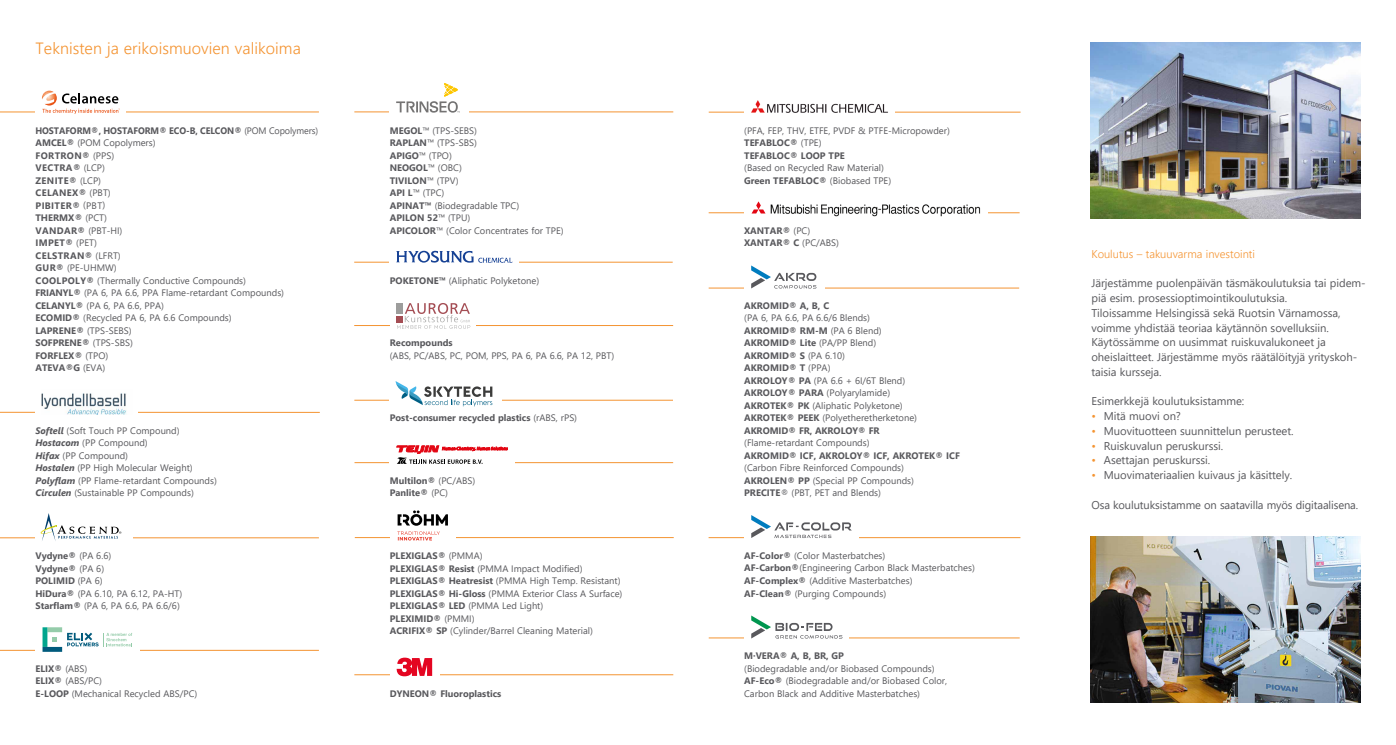
<style>
.page{position:relative;width:1396px;height:745px;background:#fff}
.page>*{position:absolute;margin:0;border:0;box-sizing:border-box;transform-origin:0 0}
.t1{font:300 16.25px "Segoe UI";letter-spacing:.005em;color:#f49432}
.t2{font:11.25px/14.8px "Segoe UI";letter-spacing:-.005em;color:#58585c}
.t3{font:300 11.25px "Segoe UI";color:#f49432}
.t4{font:9.38px/12.5px "Segoe UI";color:#58585c}
.t5{font:9.38px/12.5px "Segoe UI";color:#58585c;scale:.96 1}
.t6{font:700 9.38px/12.5px "Segoe UI";color:#58585c}
.s1{font-weight:700}
.s2{font-weight:700;font-style:italic}
.s3{font-weight:400}
.s4{color:#f49432}
</style>
<div class="page">
<hr style="left:354px;top:462px;width:319px;height:1px;background:#f49432">
<div style="left:390px;top:439px;width:125px;height:29px;background:#fff"></div>
<svg style="left:397px;top:445px;width:110px;height:18px"></svg>
<hr style="left:0;top:111px;width:319px;height:1px;background:#f49432">
<div style="left:35px;top:95px;width:91px;height:24px;background:#fff"></div>
<svg style="left:42px;top:91px;width:78px;height:22px"></svg>
<hr style="left:0;top:649px;width:319px;height:1px;background:#f49432">
<div style="left:35px;top:622px;width:105px;height:35px;background:#fff"></div>
<svg style="left:43px;top:627px;width:89px;height:24px"></svg>
<hr style="left:709px;top:112px;width:311px;height:1px;background:#f49432">
<div style="left:744px;top:98px;width:151px;height:19px;background:#fff"></div>
<img style="left:751px;top:101px;width:137px;height:12px">
<hr style="left:709px;top:212px;width:311px;height:1px;background:#f49432">
<div style="left:744px;top:199px;width:243px;height:18px;background:#fff"></div>
<img style="left:770px;top:204px;width:211px;height:13px">
<svg style="left:752px;top:201px;width:13px;height:12px"></svg>
<hr style="left:354px;top:111px;width:319px;height:1px;background:#f49432">
<div style="left:390px;top:94px;width:79px;height:24px;background:#fff"></div>
<svg style="left:396px;top:83px;width:64px;height:30px"></svg>
<hr style="left:0;top:411px;width:320px;height:1px;background:#f49432">
<div style="left:35px;top:390px;width:103px;height:29px;background:#fff"></div>
<img style="left:42px;top:393px;width:85px;height:21px">
<img style="left:1090px;top:43px;width:270px;height:176px">
<hr style="left:354px;top:673px;width:319px;height:1px;background:#f49432">
<div style="left:390px;top:656px;width:50px;height:26px;background:#fff"></div>
<svg style="left:397px;top:657px;width:35px;height:19px"></svg>
<hr style="left:355px;top:536px;width:319px;height:1px;background:#f49432">
<div style="left:390px;top:507px;width:66px;height:36px;background:#fff"></div>
<svg style="left:398px;top:510px;width:50px;height:15px"></svg>
<svg style="left:397px;top:531px;width:43px;height:9px"></svg>
<hr style="left:0;top:537px;width:319px;height:1px;background:#f49432">
<div style="left:35px;top:520px;width:98px;height:23px;background:#fff"></div>
<svg style="left:42px;top:513px;width:79px;height:28px"></svg>
<hr style="left:354px;top:325px;width:319px;height:1px;background:#f49432">
<div style="left:390px;top:305px;width:86px;height:26px;background:#fff"></div>
<svg style="left:397px;top:303px;width:73px;height:25px"></svg>
<hr style="left:354px;top:261px;width:319px;height:1px;background:#f49432">
<div style="left:390px;top:245px;width:129px;height:26px;background:#fff"></div>
<svg style="left:396px;top:250px;width:117px;height:12px"></svg>
<img style="left:1090px;top:536px;width:270px;height:166px">
<hr style="left:354px;top:399px;width:319px;height:1px;background:#f49432">
<div style="left:390px;top:380px;width:112px;height:29px;background:#fff"></div>
<svg style="left:395px;top:381px;width:97px;height:25px"></svg>
<hr style="left:709px;top:537px;width:311px;height:1px;background:#f49432">
<div style="left:744px;top:510px;width:115px;height:32px;background:#fff"></div>
<svg style="left:751px;top:515px;width:101px;height:22px"></svg>
<hr style="left:709px;top:287px;width:310px;height:1px;background:#f49432">
<div style="left:744px;top:263px;width:81px;height:31px;background:#fff"></div>
<svg style="left:751px;top:265px;width:65px;height:23px"></svg>
<hr style="left:709px;top:637px;width:311px;height:1px;background:#f49432">
<div style="left:744px;top:613px;width:105px;height:33px;background:#fff"></div>
<svg style="left:751px;top:615px;width:91px;height:23px"></svg>
<h1 class="t1" style="left:35px;top:33px;width:267px">Teknisten ja erikoismuovien valikoima</h1>
<p class="t5" style="left:35px;top:123px;width:296px"><span class="s1">HOSTAFORM®, HOSTAFORM® ECO-B, CELCON®</span> (POM Copolymers)<br><span class="s1">AMCEL®</span> (POM Copolymers)<br><span class="s1">FORTRON®</span> (PPS)<br><span class="s1">VECTRA®</span> (LCP)<br><span class="s1">ZENITE®</span> (LCP)<br><span class="s1">CELANEX®</span> (PBT)<br><span class="s1">PIBITER®</span> (PBT)<br><span class="s1">THERMX®</span> (PCT)<br><span class="s1">VANDAR®</span> (PBT-HI)<br><span class="s1">IMPET®</span> (PET)<br><span class="s1">CELSTRAN®</span> (LFRT)<br><span class="s1">GUR®</span> (PE-UHMW)<br><span class="s1">COOLPOLY®</span> (Thermally Conductive Compounds)<br><span class="s1">FRIANYL®</span> (PA 6, PA 6.6, PPA Flame-retardant Compounds)<br><span class="s1">CELANYL®</span> (PA 6, PA 6.6, PPA)<br><span class="s1">ECOMID®</span> (Recycled PA 6, PA 6.6 Compounds)<br><span class="s1">LAPRENE®</span> (TPS-SEBS)<br><span class="s1">SOFPRENE®</span> (TPS-SBS)<br><span class="s1">FORFLEX®</span> (TPO)<br><span class="s1">ATEVA®G</span> (EVA)</p>
<p class="t4" style="left:35px;top:423px;width:183px"><span class="s2">Softell</span> (Soft Touch PP Compound)<br><span class="s2">Hostacom</span> (PP Compound)<br><span class="s2">Hifax</span> (PP Compound)<br><span class="s2">Hostalen</span> (PP High Molecular Weight)<br><span class="s2">Polyflam</span> (PP Flame-retardant Compounds)<br><span class="s2">Circulen</span> (Sustainable PP Compounds)</p>
<p class="t4" style="left:35px;top:548px;width:148px"><span class="s1">Vydyne®</span> (PA 6.6)<br><span class="s1">Vydyne®</span> (PA 6)<br><span class="s1">POLIMID</span> (PA 6)<br><span class="s1">HiDura®</span> (PA 6.10, PA 6.12, PA-HT)<br><span class="s1">Starflam®</span> (PA 6, PA 6.6, PA 6.6/6)</p>
<p class="t4" style="left:35px;top:660px;width:163px"><span class="s1">ELIX®</span> (ABS)<br><span class="s1">ELIX®</span> (ABS/PC)<br><span class="s1">E-LOOP</span> (Mechanical Recycled ABS/PC)</p>
<p class="t4" style="left:390px;top:123px;width:175px"><span class="s1">MEGOL</span>™ (TPS-SEBS)<br><span class="s1">RAPLAN</span>™ (TPS-SBS)<br><span class="s1">APIGO</span>™ (TPO)<br><span class="s1">NEOGOL</span>™ (OBC)<br><span class="s1">TIVILON</span>™ (TPV)<br><span class="s1">API L</span>™ (TPC)<br><span class="s1">APINAT™</span> (Biodegradable TPC)<br><span class="s1">APILON 52</span>™ (TPU)<br><span class="s1">APICOLOR</span>™ (Color Concentrates for TPE)</p>
<p class="t4" style="left:390px;top:273px;width:151px"><span class="s1">POKETONE™</span> (Aliphatic Polyketone)</p>
<p class="t6" style="left:390px;top:336px;width:64px">Recompounds</p>
<p class="t4" style="left:390px;top:348px;width:226px">(ABS, PC/ABS, PC, POM, PPS, PA 6, PA 6.6, PA 12, PBT)</p>
<p class="t6" style="left:390px;top:411px;width:189px">Post-consumer recycled plastics <span class="s3">(rABS, rPS)</span></p>
<p class="t6" style="left:390px;top:473px;width:87px">Multilon® <span class="s3">(PC/ABS)<br></span>Panlite® <span class="s3">(PC)</span></p>
<p class="t4" style="left:390px;top:548px;width:234px"><span class="s1">PLEXIGLAS®</span> (PMMA)<br><span class="s1">PLEXIGLAS® Resist</span> (PMMA Impact Modified)<br><span class="s1">PLEXIGLAS® Heatresist</span> (PMMA High Temp. Resistant)<br><span class="s1">PLEXIGLAS® Hi-Gloss</span> (PMMA Exterior Class A Surface)<br><span class="s1">PLEXIGLAS® LED</span> (PMMA Led Light)<br><span class="s1">PLEXIMID®</span> (PMMI)<br><span class="s1">ACRIFIX® SP</span> (Cylinder/Barrel Cleaning Material)</p>
<p class="t6" style="left:390px;top:686px;width:113px">DYNEON® Fluoroplastics</p>
<p class="t4" style="left:744px;top:123px;width:207px">(PFA, FEP, THV, ETFE, PVDF &amp; PTFE-Micropowder)<br><span class="s1">TEFABLOC®</span> (TPE)<br><span class="s1">TEFABLOC® LOOP TPE</span></p>
<p class="t4" style="left:744px;top:160px;width:149px">(Based on Recycled Raw Material)<br><span class="s1">Green TEFABLOC®</span> (Biobased TPE)</p>
<p class="t6" style="left:744px;top:223px;width:96px">XANTAR® <span class="s3">(PC)<br></span>XANTAR® C <span class="s3">(PC/ABS)</span></p>
<p class="t6" style="left:744px;top:298px;width:87px">AKROMID® A, B, C</p>
<p class="t4" style="left:744px;top:310px;width:174px">(PA 6, PA 6.6, PA 6.6/6 Blends)<br><span class="s1">AKROMID® RM-M</span> (PA 6 Blend)<br><span class="s1">AKROMID® Lite</span> (PA/PP Blend)<br><span class="s1">AKROMID® S</span> (PA 6.10)<br><span class="s1">AKROMID® T</span> (PPA)<br><span class="s1">AKROLOY® PA</span> (PA 6.6 + 6I/6T Blend)<br><span class="s1">AKROLOY® PARA</span> (Polyarylamide)<br><span class="s1">AKROTEK® PK</span> (Aliphatic Polyketone)<br><span class="s1">AKROTEK® PEEK</span> (Polyetheretherketone)<br><span class="s1">AKROMID® FR, AKROLOY® FR</span></p>
<p class="t4" style="left:744px;top:435px;width:127px">(Flame-retardant Compounds)</p>
<p class="t6" style="left:744px;top:448px;width:217px">AKROMID® ICF, AKROLOY® ICF, AKROTEK® ICF</p>
<p class="t4" style="left:744px;top:460px;width:171px">(Carbon Fibre Reinforced Compounds)<br><span class="s1">AKROLEN® PP</span> (Special PP Compounds)<br><span class="s1">PRECITE</span>® (PBT, PET and Blends)</p>
<p class="t4" style="left:744px;top:548px;width:232px"><span class="s1">AF-Color®</span> (Color Masterbatches)<br><span class="s1">AF-Carbon®</span>(Engineering Carbon Black Masterbatches)<br><span class="s1">AF-Complex®</span> (Additive Masterbatches)<br><span class="s1">AF-Clean®</span> (Purging Compounds)</p>
<p class="t6" style="left:744px;top:648px;width:101px">M·VERA® A, B, BR, GP</p>
<p class="t4" style="left:744px;top:660px;width:205px">(Biodegradable and/or Biobased Compounds)<br><span class="s1">AF-Eco®</span> (Biodegradable and/or Biobased Color,<br>Carbon Black and Additive Masterbatches)</p>
<p class="t3" style="left:1091px;top:243px;width:165px">Koulutus – takuuvarma investointi</p>
<p class="t2" style="left:1091px;top:275px;width:276px">Järjestämme puolenpäivän täsmäkoulutuksia tai pidem&shy;piä esim. prosessioptimointikoulutuksia.<br>Tiloissamme Helsingissä sekä Ruotsin Värnamossa, voimme yhdistää teoriaa käytännön sovelluksiin.<br>Käytössämme on uusimmat ruiskuvalukoneet ja oheislaitteet. Järjestämme myös räätälöityjä yrityskoh&shy;taisia kursseja.</p>
<p class="t2" style="left:1091px;top:393px;width:154px">Esimerkkejä koulutuksistamme:</p>
<p class="t2" style="left:1091px;top:407px;width:91px"><span class="s4">•</span> Mitä muovi on?</p>
<p class="t2" style="left:1091px;top:422px;width:204px"><span class="s4">•</span> Muovituotteen suunnittelun perusteet.</p>
<p class="t2" style="left:1091px;top:437px;width:133px"><span class="s4">•</span> Ruiskuvalun peruskurssi.</p>
<p class="t2" style="left:1091px;top:452px;width:120px"><span class="s4">•</span> Asettajan peruskurssi.</p>
<p class="t2" style="left:1091px;top:466px;width:202px"><span class="s4">•</span> Muovimateriaalien kuivaus ja käsittely.</p>
<p class="t2" style="left:1091px;top:496px;width:268px">Osa koulutuksistamme on saatavilla myös digitaalisena.</p>
</div>
